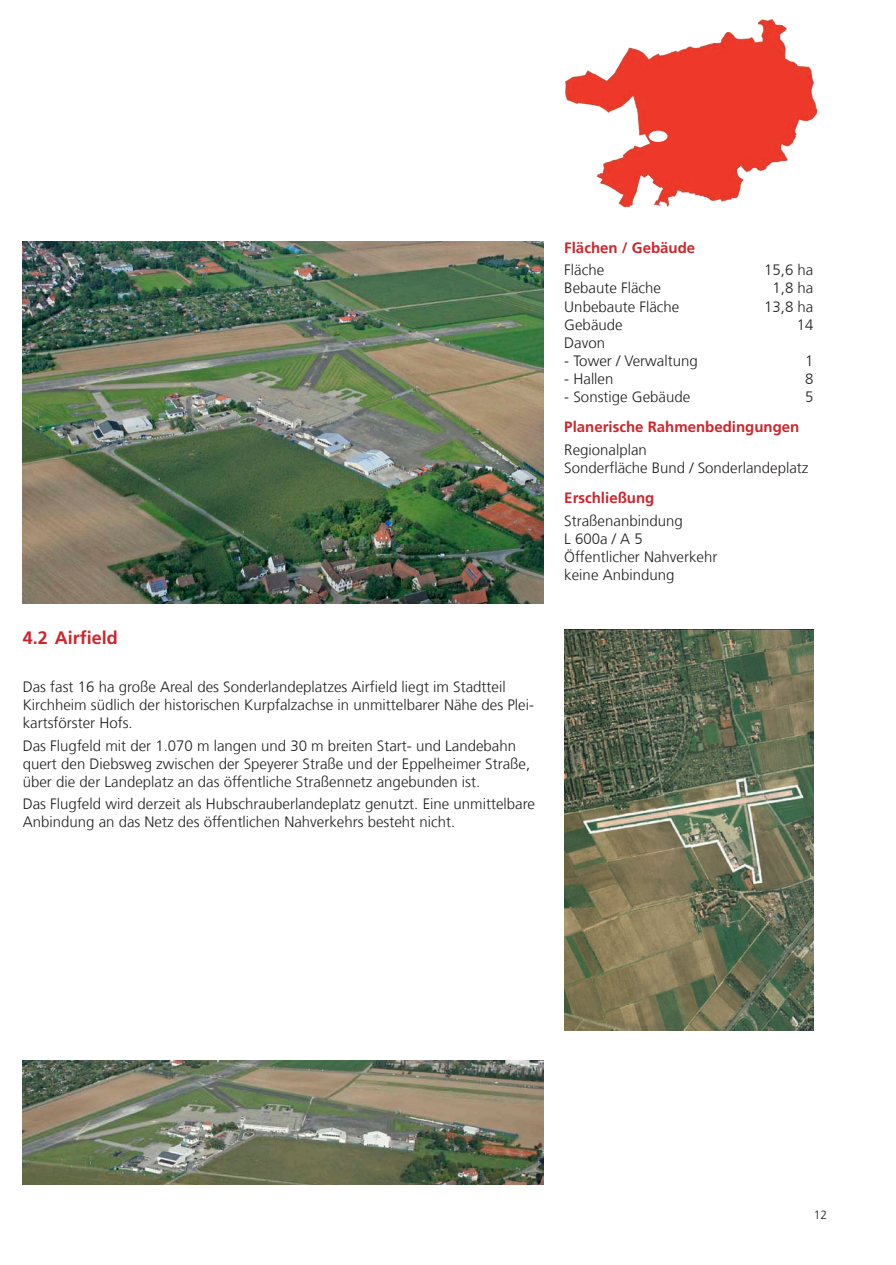
<style>
.page{position:relative;width:896px;height:1265px;background:#fff}
.page>*{position:absolute;margin:0;border:0;box-sizing:border-box;transform-origin:0 0}
.t1{font:700 18px "Frutiger LT Com";color:#d1232a}
.t2{font:300 15px/18px "Frutiger LT Com";color:#231f20}
.t3{font:700 15px "Frutiger LT Com";color:#d1232a}
.t4{font:300 12px "Frutiger LT Com";color:#231f20}
</style>
<div class="page">
<img style="left:566px;top:20px;width:250px;height:187px">
<img style="left:564px;top:629px;width:250px;height:401px">
<img style="left:23px;top:242px;width:520px;height:361px">
<img style="left:23px;top:1060px;width:520px;height:124px">
<div style="left:649px;top:131px;width:18px;height:11px;background:#fff;border-radius:50%"></div>
<p class="t1" style="left:23px;top:626px;width:96px">4.2 Airfield</p>
<p class="t2" style="left:23px;top:678px;width:513px">Das fast 16 ha große Areal des Sonderlandeplatzes Airfield liegt im Stadtteil<br>Kirchheim südlich der historischen Kurpfalzachse in unmittelbarer Nähe des Plei&shy;kartsförster Hofs.</p>
<p class="t2" style="left:23px;top:736px;width:509px">Das Flugfeld mit der 1.070 m langen und 30 m breiten Start- und Landebahn quert den Diebsweg zwischen der Speyerer Straße und der Eppelheimer Straße, über die der Landeplatz an das öffentliche Straßennetz angebunden ist.</p>
<p class="t2" style="left:23px;top:794px;width:514px">Das Flugfeld wird derzeit als Hubschrauberlandeplatz genutzt. Eine unmittelbare<br>Anbindung an das Netz des öffentlichen Nahverkehrs besteht nicht.</p>
<p class="t3" style="left:564px;top:239px;width:132px">Flächen / Gebäude</p>
<p class="t2" style="left:564px;top:261px;width:41px">Fläche</p>
<p class="t2" style="left:764px;top:261px;width:51px">15,6 ha</p>
<p class="t2" style="left:564px;top:279px;width:98px">Bebaute Fläche</p>
<p class="t2" style="left:772px;top:279px;width:42px">1,8 ha</p>
<p class="t2" style="left:564px;top:297px;width:117px">Unbebaute Fläche</p>
<p class="t2" style="left:764px;top:297px;width:51px">13,8 ha</p>
<p class="t2" style="left:564px;top:315px;width:60px">Gebäude</p>
<p class="t2" style="left:797px;top:315px;width:18px">14</p>
<p class="t2" style="left:564px;top:333px;width:42px">Davon</p>
<p class="t2" style="left:564px;top:351px;width:135px">- Tower / Verwaltung</p>
<p class="t2" style="left:805px;top:351px;width:10px">1</p>
<p class="t2" style="left:564px;top:369px;width:51px">- Hallen</p>
<p class="t2" style="left:805px;top:369px;width:10px">8</p>
<p class="t2" style="left:564px;top:387px;width:127px">- Sonstige Gebäude</p>
<p class="t2" style="left:805px;top:387px;width:10px">5</p>
<p class="t3" style="left:564px;top:418px;width:237px">Planerische Rahmenbedingungen</p>
<p class="t2" style="left:564px;top:440px;width:246px">Regionalplan<br>Sonderfläche Bund / Sonderlandeplatz</p>
<p class="t3" style="left:564px;top:489px;width:91px">Erschließung</p>
<p class="t2" style="left:564px;top:511px;width:155px">Straßenanbindung<br>L600a/A5<br>Öffentlicher Nahverkehr keine Anbindung</p>
<p class="t4" style="left:814px;top:1206px;width:15px">12</p>
</div>
